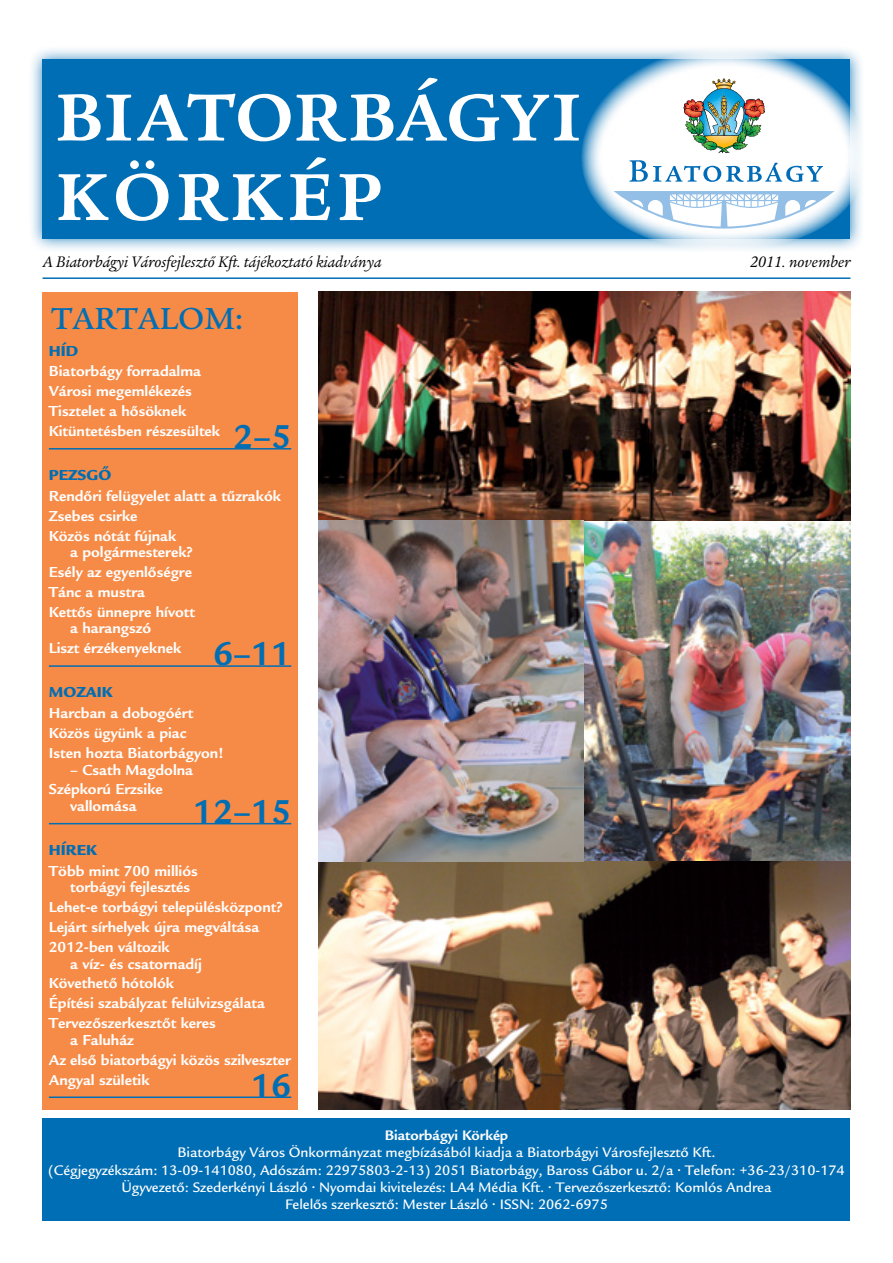
<style>
.page{position:relative;width:893px;height:1263px;background:#fff}
.page>*{position:absolute;margin:0;border:0;box-sizing:border-box;transform-origin:0 0}
.t1{font:700 72px/79.5px "ITC Legacy Serif";letter-spacing:.06em;color:#fff}
.t2{font:700 36px "ITC Legacy Sans";color:#006eb4}
.t3{font:500 33px "ITC Legacy Serif";color:#006eb4}
.t4{font:italic 16.5px "ITC Legacy Serif";color:#000}
.t5{font:700 15.75px/20px "ITC Legacy Sans";color:#fff}
.t6{font:900 15.75px "ITC Legacy Sans";color:#006eb4}
.t7{font:500 15px/17.2px "ITC Legacy Sans";color:#fff;text-align:center}
.t8{font:700 15px "ITC Legacy Sans";color:#fff}
</style>
<div class="page">
<img style="left:319px;top:292px;width:531px;height:818px">
<div style="left:28px;top:45px;width:837px;height:208px;background:#006eb4;opacity:.83"></div>
<div style="left:43px;top:60px;width:807px;height:179px;background:#006eb4"></div>
<div style="left:43px;top:292px;width:255px;height:817px;background:#f68b47"></div>
<hr style="left:49px;top:448px;width:242px;height:1px;background:#006eb4">
<hr style="left:49px;top:665px;width:242px;height:2px;background:#006eb4">
<hr style="left:49px;top:823px;width:242px;height:1px;background:#006eb4">
<hr style="left:49px;top:1096px;width:242px;height:2px;background:#006eb4">
<svg style="left:581px;top:46px;width:284px;height:205px"></svg>
<hr style="left:43px;top:277px;width:807px;height:2px;background:#006eb4">
<div style="left:43px;top:1118px;width:807px;height:102px;background:#006eb4"></div>
<h1 class="t1" style="left:55px;top:78px;width:527px">BIATORBÁGYI<br>KÖRKÉP</h1>
<p class="t4" style="left:43px;top:252px;width:341px">A Biatorbágyi Városfejlesztő Kft. tájékoztató kiadványa</p>
<p class="t4" style="left:750px;top:252px;width:102px">2011. november</p>
<h3 class="t3" style="left:51px;top:300px;width:193px">TARTALOM:</h3>
<p class="t6" style="left:49px;top:341px;width:31px">HÍD</p>
<p class="t5" style="left:49px;top:361px;width:173px">Biatorbágy forradalma<br>Városi megemlékezés<br>Tisztelet a hősöknek<br>Kitüntetésben részesültek</p>
<h2 class="t2" style="left:233px;top:416px;width:60px">2–5</h2>
<p class="t6" style="left:49px;top:466px;width:64px">PEZSGŐ</p>
<p class="t5" style="left:49px;top:486px;width:234px">Rendőri felügyelet alatt a tűzrakók<br>Zsebes csirke<br>Közös nótát fújnak</p>
<p class="t5" style="left:49px;top:542px;width:148px;text-indent:21px">a polgármesterek?<br>Esély az egyenlőségre<br>Tánc a mustra<br>Kettős ünnepre hívott</p>
<p class="t5" style="left:49px;top:619px;width:134px;text-align:center">a harangszó<br>Liszt érzékenyeknek</p>
<h2 class="t2" style="left:213px;top:633px;width:80px">6–11</h2>
<p class="t6" style="left:49px;top:683px;width:65px">MOZAIK</p>
<p class="t5" style="left:49px;top:703px;width:177px">Harcban a dobogóért<br>Közös ügyünk a piac<br>Isten hozta Biatorbágyon!</p>
<p class="t5" style="left:49px;top:760px;width:146px;text-indent:21px">– Csath Magdolna<br>Szépkorú Erzsike</p>
<p class="t5" style="left:70px;top:796px;width:68px">vallomása</p>
<h2 class="t2" style="left:193px;top:791px;width:100px">12–15</h2>
<p class="t6" style="left:49px;top:841px;width:50px">HÍREK</p>
<p class="t5" style="left:70px;top:863px;width:129px;line-height:16.5px;text-indent:-21px">Több mint 700 milliós torbágyi fejlesztés</p>
<p class="t5" style="left:49px;top:897px;width:235px">Lehet-e torbágyi településközpont?<br>Lejárt sírhelyek újra megváltása<br>2012-ben változik</p>
<p class="t5" style="left:49px;top:954px;width:218px;text-indent:21px">a víz- és csatornadíj<br>Követhető hótolók<br>Építési szabályzat felülvizsgálata<br>Tervezőszerkesztőt keres</p>
<p class="t5" style="left:49px;top:1030px;width:244px;text-indent:21px">a Faluház<br>Az első biatorbágyi közös szilveszter<br>Angyal születik</p>
<h2 class="t2" style="left:251px;top:1064px;width:42px">16</h2>
<p class="t8" style="left:385px;top:1127px;width:125px">Biatorbágyi Körkép</p>
<p class="t7" style="left:48px;top:1144px;width:798px">Biatorbágy Város Önkormányzat megbízásából kiadja a Biatorbágyi Városfejlesztő Kft.<br>(Cégjegyzékszám: 13-09-141080, Adószám: 22975803-2-13) 2051 Biatorbágy, Baross Gábor u. 2/a • Telefon: +36-23/310-174<br>Ügyvezető: Szederkényi László • Nyomdai kivitelezés: LA4 Média Kft. • Tervezőszerkesztő: Komlós Andrea<br>Felelős szerkesztő: Mester László • ISSN: 2062-6975</p>
</div>
